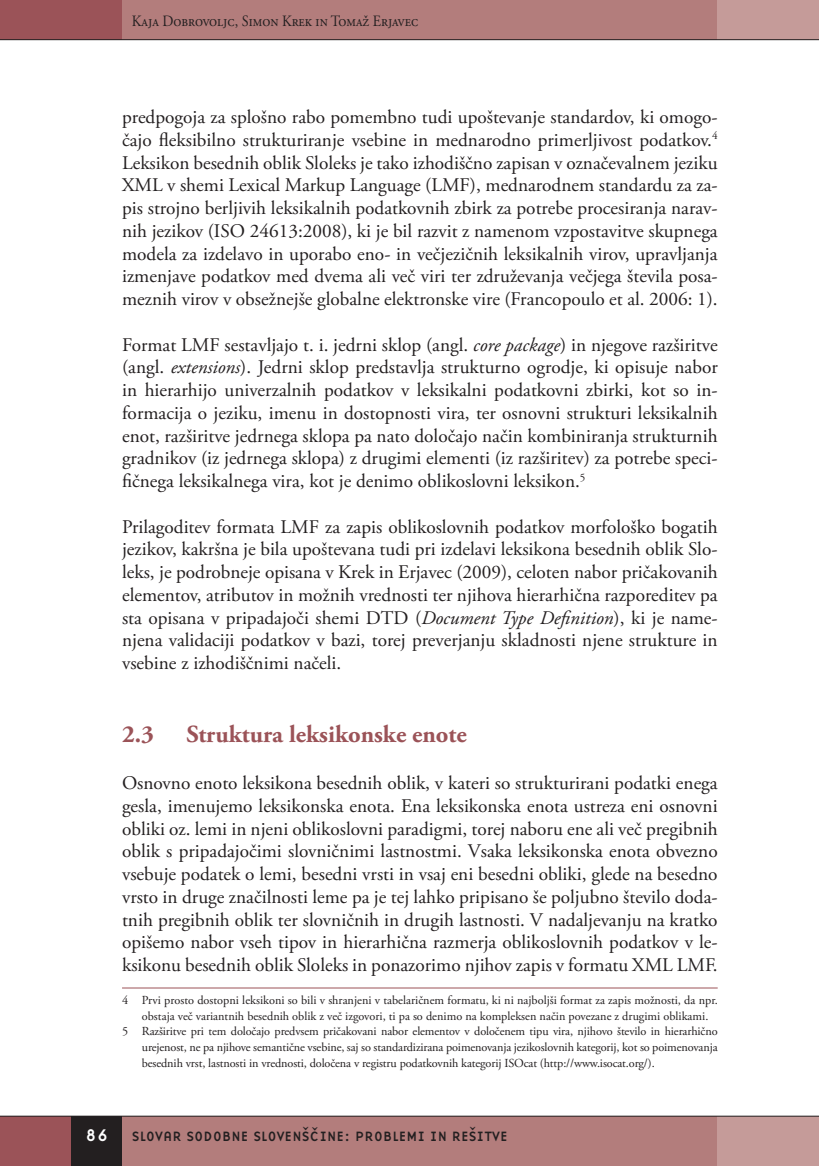
<style>
.page{position:relative;width:819px;height:1166px;background:#fff}
.page>*{position:absolute;margin:0;border:0;box-sizing:border-box;transform-origin:0 0}
.t1{font:700 24.5px "Adobe Garamond Pro";color:#9b5358}
.t2{font:19.25px/22.8px "Adobe Garamond Pro";letter-spacing:-.01em;color:#231f20;text-align:justify}
.t3{font:17.5px "Base Nine";color:#fff}
.t4{font:15.75px "Adobe Garamond Pro";color:#231f20;scale:.9 1}
.t5{font:14px "Base Nine";color:#231f20}
.t6{font:12.25px "Adobe Garamond Pro";letter-spacing:-.01em;color:#231f20}
.s1{font-style:italic}
</style>
<div class="page">
<div style="left:122px;top:1116px;width:620px;height:50px;background:#b37d7c"></div>
<div style="left:717px;top:1116px;width:101px;height:50px;background:#c59b99"></div>
<div style="left:120px;top:0;width:597px;height:40px;background:#b37d7c"></div>
<div style="left:717px;top:0;width:101px;height:40px;background:#c59b99"></div>
<div style="left:0;top:1116px;width:71px;height:50px;background:#9b5358"></div>
<div style="left:71px;top:1116px;width:51px;height:50px;background:#231f20"></div>
<div style="left:0;top:0;width:122px;height:40px;background:#9b5358"></div>
<hr style="left:0;top:39px;width:818px;height:1px;background:#231f20">
<hr style="left:0;top:1116px;width:818px;height:1px;background:#231f20">
<hr style="left:122px;top:987px;width:595px;height:1px;background:#9b5358">
<p class="t4" style="left:132px;top:11px;width:319px">Kaja Dobrovoljc, Simon Krek in Tomaž Erjavec</p>
<p class="t2" style="left:122px;top:106px;width:597px">predpogoja za splošno rabo pomembno tudi upoštevanje standardov, ki omogo&shy;čajo fleksibilno strukturiranje vsebine in mednarodno primerljivost podatkov.<sup>4<br></sup>Leksikon besednih oblik Sloleks je tako izhodiščno zapisan v označevalnem jeziku XML v shemi Lexical Markup Language (LMF), mednarodnem standardu za za&shy;pis strojno berljivih leksikalnih podatkovnih zbirk za potrebe procesiranja narav&shy;nih jezikov (ISO 24613:2008), ki je bil razvit z namenom vzpostavitve skupnega modela za izdelavo in uporabo eno- in večjezičnih leksikalnih virov, upravljanja izmenjave podatkov med dvema ali več viri ter združevanja večjega števila posa&shy;meznih virov v obsežnejše globalne elektronske vire (Francopoulo et al. 2006: 1).</p>
<p class="t2" style="left:122px;top:334px;width:597px">Format LMF sestavljajo t. i. jedrni sklop (angl. <span class="s1">core package</span>) in njegove razširitve (angl. <span class="s1">extensions</span>). Jedrni sklop predstavlja strukturno ogrodje, ki opisuje nabor in hierarhijo univerzalnih podatkov v leksikalni podatkovni zbirki, kot so in&shy;formacija o jeziku, imenu in dostopnosti vira, ter osnovni strukturi leksikalnih enot, razširitve jedrnega sklopa pa nato določajo način kombiniranja strukturnih gradnikov (iz jedrnega sklopa) z drugimi elementi (iz razširitev) za potrebe speci&shy;fičnega leksikalnega vira, kot je denimo oblikoslovni leksikon.<sup>5</sup></p>
<p class="t2" style="left:122px;top:516px;width:597px">Prilagoditev formata LMF za zapis oblikoslovnih podatkov morfološko bogatih jezikov, kakršna je bila upoštevana tudi pri izdelavi leksikona besednih oblik Slo&shy;leks, je podrobneje opisana v Krek in Erjavec (2009), celoten nabor pričakovanih elementov, atributov in možnih vrednosti ter njihova hierarhična razporeditev pa sta opisana v pripadajoči shemi DTD (<span class="s1">Document Type Definition</span>), ki je name&shy;njena validaciji podatkov v bazi, torej preverjanju skladnosti njene strukture in vsebine z izhodiščnimi načeli.</p>
<p class="t1" style="left:122px;top:719px;width:33px">2.3</p>
<p class="t1" style="left:186px;top:719px;width:282px">Struktura leksikonske enote</p>
<p class="t2" style="left:122px;top:772px;width:597px">Osnovno enoto leksikona besednih oblik, v kateri so strukturirani podatki enega gesla, imenujemo leksikonska enota. Ena leksikonska enota ustreza eni osnovni obliki oz. lemi in njeni oblikoslovni paradigmi, torej naboru ene ali več pregibnih oblik s pripadajočimi slovničnimi lastnostmi. Vsaka leksikonska enota obvezno vsebuje podatek o lemi, besedni vrsti in vsaj eni besedni obliki, glede na besedno vrsto in druge značilnosti leme pa je tej lahko pripisano še poljubno število doda&shy;tnih pregibnih oblik ter slovničnih in drugih lastnosti. V nadaljevanju na kratko opišemo nabor vseh tipov in hierarhična razmerja oblikoslovnih podatkov v le&shy;ksikonu besednih oblik Sloleks in ponazorimo njihov zapis v formatu XML LMF.</p>
<p class="t6" style="left:122px;top:992px;width:597px">4 Prvi prosto dostopni leksikoni so bili v shranjeni v tabelaričnem formatu, ki ni najboljši format za zapis možnosti, da npr.</p>
<p class="t6" style="left:142px;top:1008px;width:568px">obstaja več variantnih besednih oblik z več izgovori, ti pa so denimo na kompleksen način povezane z drugimi oblikami.</p>
<p class="t6" style="left:122px;top:1024px;width:597px">5 Razširitve pri tem določajo predvsem pričakovani nabor elementov v določenem tipu vira, njihovo število in hierarhično</p>
<p class="t6" style="left:142px;top:1040px;width:577px">urejenost, ne pa njihove semantične vsebine, saj so standardizirana poimenovanja jezikoslovnih kategorij, kot so poimenovanja</p>
<p class="t6" style="left:142px;top:1055px;width:514px">besednih vrst, lastnosti in vrednosti, določena v registru podatkovnih kategorij ISOcat (http://www.isocat.org/).</p>
<p class="t3" style="left:85px;top:1123px;width:25px">86</p>
<p class="t5" style="left:132px;top:1126px;width:377px">SLOVAR SODOBNE SLOVENŠCˇINE: PROBLEMI IN REŠITVE</p>
</div>
